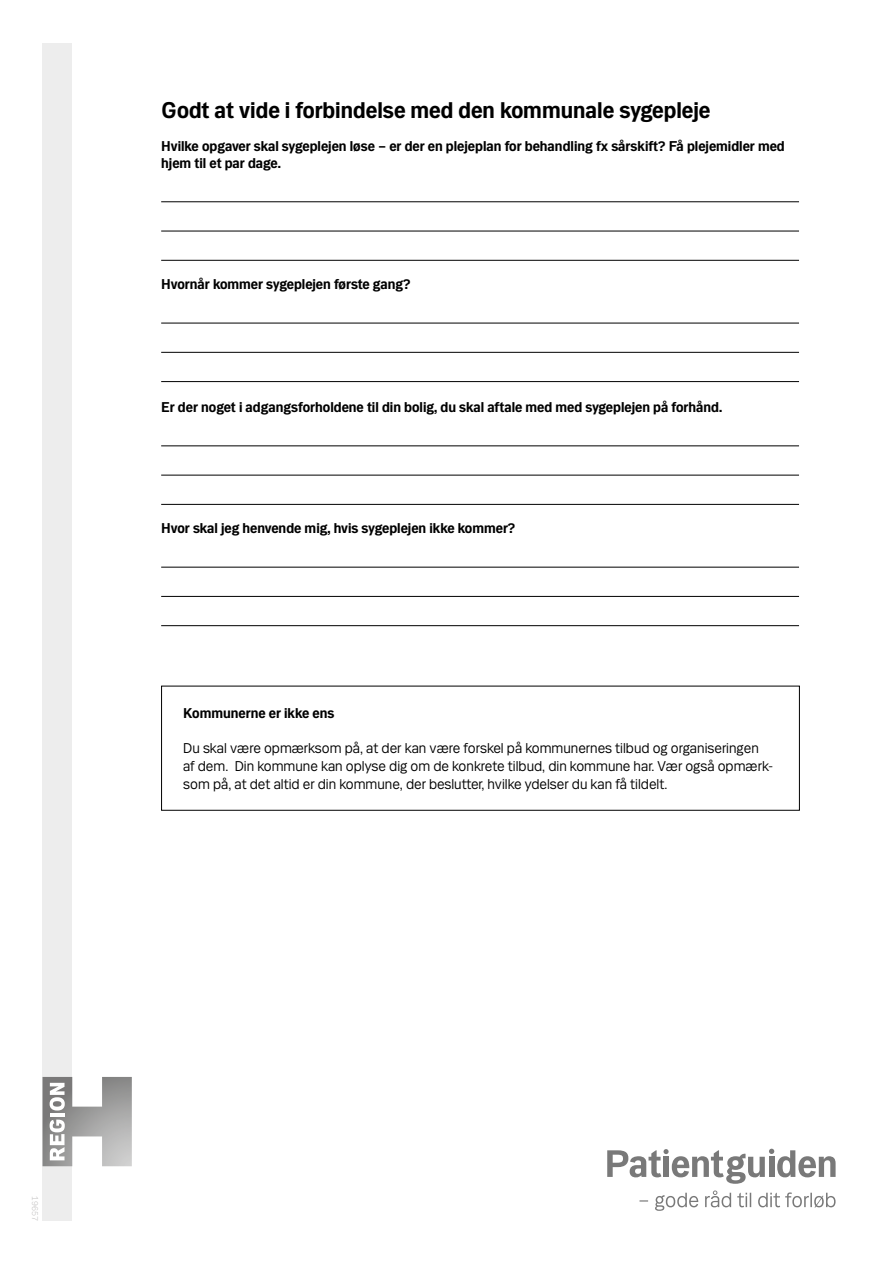
<style>
.page{position:relative;width:893px;height:1263px;background:#fff}
.page>*{position:absolute;margin:0;border:0;box-sizing:border-box;transform-origin:0 0}
.Overskrift_2{font:700 24px "Mari";color:#000}
.brød{font:700 15px/16.5px "Mari";color:#000}
.brød-2{font:15px/18px "Mari";color:#000}
.t1{font:300 9px "Mari";color:#c1c0c0}
</style>
<div class="page">
<svg style="left:607px;top:1149px;width:229px;height:35px"></svg>
<svg style="left:639px;top:1190px;width:197px;height:21px"></svg>
<div style="left:43px;top:43px;width:29px;height:1177px;background:#ededed"></div>
<svg style="left:43px;top:1077px;width:89px;height:89px"></svg>
<hr style="left:161px;top:201px;width:638px;height:1px;background:#000">
<hr style="left:161px;top:231px;width:638px;height:1px;background:#000">
<hr style="left:161px;top:260px;width:638px;height:1px;background:#000">
<hr style="left:161px;top:323px;width:638px;height:1px;background:#000">
<hr style="left:161px;top:352px;width:638px;height:1px;background:#000">
<hr style="left:161px;top:381px;width:638px;height:1px;background:#000">
<hr style="left:161px;top:445px;width:638px;height:1px;background:#000">
<hr style="left:161px;top:475px;width:638px;height:1px;background:#000">
<hr style="left:161px;top:504px;width:638px;height:1px;background:#000">
<hr style="left:161px;top:567px;width:638px;height:1px;background:#000">
<hr style="left:161px;top:596px;width:638px;height:1px;background:#000">
<hr style="left:161px;top:625px;width:638px;height:1px;background:#000">
<div style="left:161px;top:686px;width:639px;height:125px;border:1px solid #000"></div>
<h2 class="Overskrift_2" style="left:161px;top:96px;width:551px">Godt at vide i forbindelse med den kommunale sygepleje</h2>
<p class="brød" style="left:161px;top:138px;width:625px">Hvilke opgaver skal sygeplejen løse – er der en plejeplan for behandling fx sårskift? Få plejemidler med hjem til et par dage.</p>
<p class="brød" style="left:161px;top:276px;width:251px">Hvornår kommer sygeplejen første gang?</p>
<p class="brød" style="left:161px;top:399px;width:563px">Er der noget i adgangsforholdene til din bolig, du skal aftale med med sygeplejen på forhånd.</p>
<p class="brød" style="left:161px;top:520px;width:356px">Hvor skal jeg henvende mig, hvis sygeplejen ikke kommer?</p>
<p class="brød" style="left:183px;top:704px;width:153px">Kommunerne er ikke ens</p>
<p class="brød-2" style="left:183px;top:738px;width:591px">Du skal være opmærksom på, at der kan være forskel på kommunernes tilbud og organiseringen af dem. Din kommune kan oplyse dig om de konkrete tilbud, din kommune har. Vær også opmærk&shy;som på, at det altid er din kommune, der beslutter, hvilke ydelser du kan få tildelt.</p>
<p class="t1" style="left:41px;top:1196px;width:26px;rotate:90deg">19657</p>
</div>
